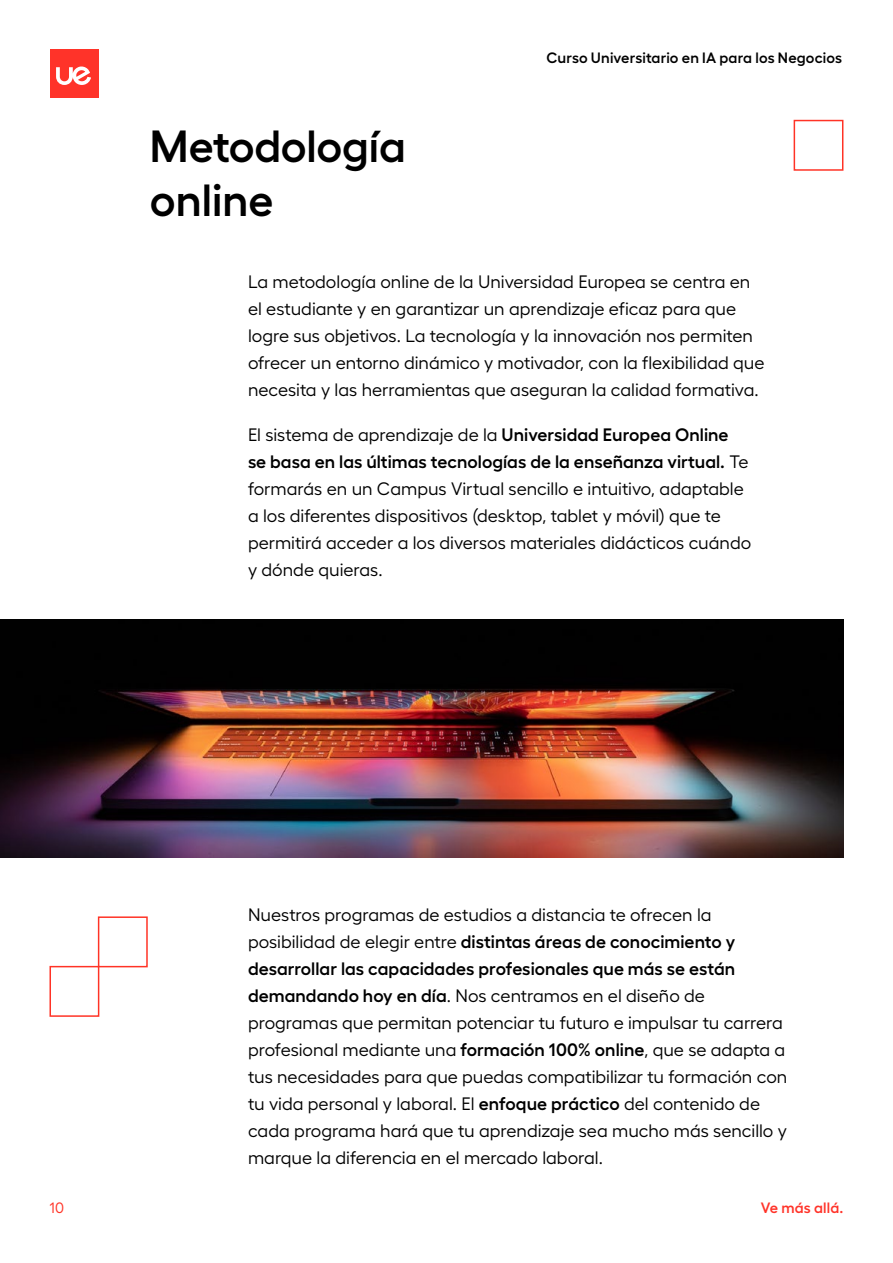
<style>
.page{position:relative;width:893px;height:1263px;background:#fff}
.page>*{position:absolute;margin:0;border:0;box-sizing:border-box;transform-origin:0 0}
.t1{font:600 45px/54px "Hellix";color:#000}
.t2{font:18px/27px "Hellix";color:#000}
.t3{font:600 15px "Hellix";letter-spacing:.01em;color:#000}
.t4{font:600 15px "Hellix";letter-spacing:.01em;color:#ff3329}
.t5{font:15px "Hellix";color:#ff3326}
.s1{font-weight:600}
</style>
<div class="page">
<div style="left:50px;top:50px;width:48px;height:48px;background:#ff3329"></div>
<svg style="left:56px;top:66px;width:35px;height:19px"></svg>
<img style="left:0;top:619px;width:843px;height:239px">
<div style="left:98px;top:916px;width:50px;height:51px;border:2px solid #ff3326"></div>
<div style="left:794px;top:120px;width:49px;height:51px;border:2px solid #ff3326"></div>
<div style="left:50px;top:966px;width:49px;height:51px;border:2px solid #ff3326"></div>
<h1 class="t1" style="left:150px;top:114px;width:257px">Metodología online</h1>
<p class="t3" style="left:547px;top:46px;width:297px">Curso Universitario en IA para los Negocios</p>
<p class="t2" style="left:248px;top:266px;width:518px">La metodología online de la Universidad Europea se centra en el estudiante y en garantizar un aprendizaje eficaz para que logre sus objetivos. La tecnología y la innovación nos permiten ofrecer un entorno dinámico y motivador, con la flexibilidad que necesita y las herramientas que aseguran la calidad formativa.</p>
<p class="t2" style="left:248px;top:419px;width:505px">El sistema de aprendizaje de la <span class="s1">Universidad Europea Online se basa en las últimas tecnologías de la enseñanza virtual.</span> Te formarás en un Campus Virtual sencillo e intuitivo, adaptable a los diferentes dispositivos (desktop, tablet y móvil) que te permitirá acceder a los diversos materiales didácticos cuándo y dónde quieras.</p>
<p class="t2" style="left:248px;top:899px;width:541px">Nuestros programas de estudios a distancia te ofrecen la posibilidad de elegir entre <span class="s1">distintas áreas de conocimiento y desarrollar las capacidades profesionales que más se están demandando hoy en día</span>. Nos centramos en el diseño de programas que permitan potenciar tu futuro e impulsar tu carrera profesional mediante una <span class="s1">formación 100% online</span>, que se adapta a tus necesidades para que puedas compatibilizar tu formación con tu vida personal y laboral. El <span class="s1">enfoque práctico</span> del contenido de cada programa hará que tu aprendizaje sea mucho más sencillo y marque la diferencia en el mercado laboral.</p>
<p class="t5" style="left:50px;top:1197px;width:16px">10</p>
<p class="t4" style="left:761px;top:1196px;width:84px">Ve más allá.</p>
</div>
